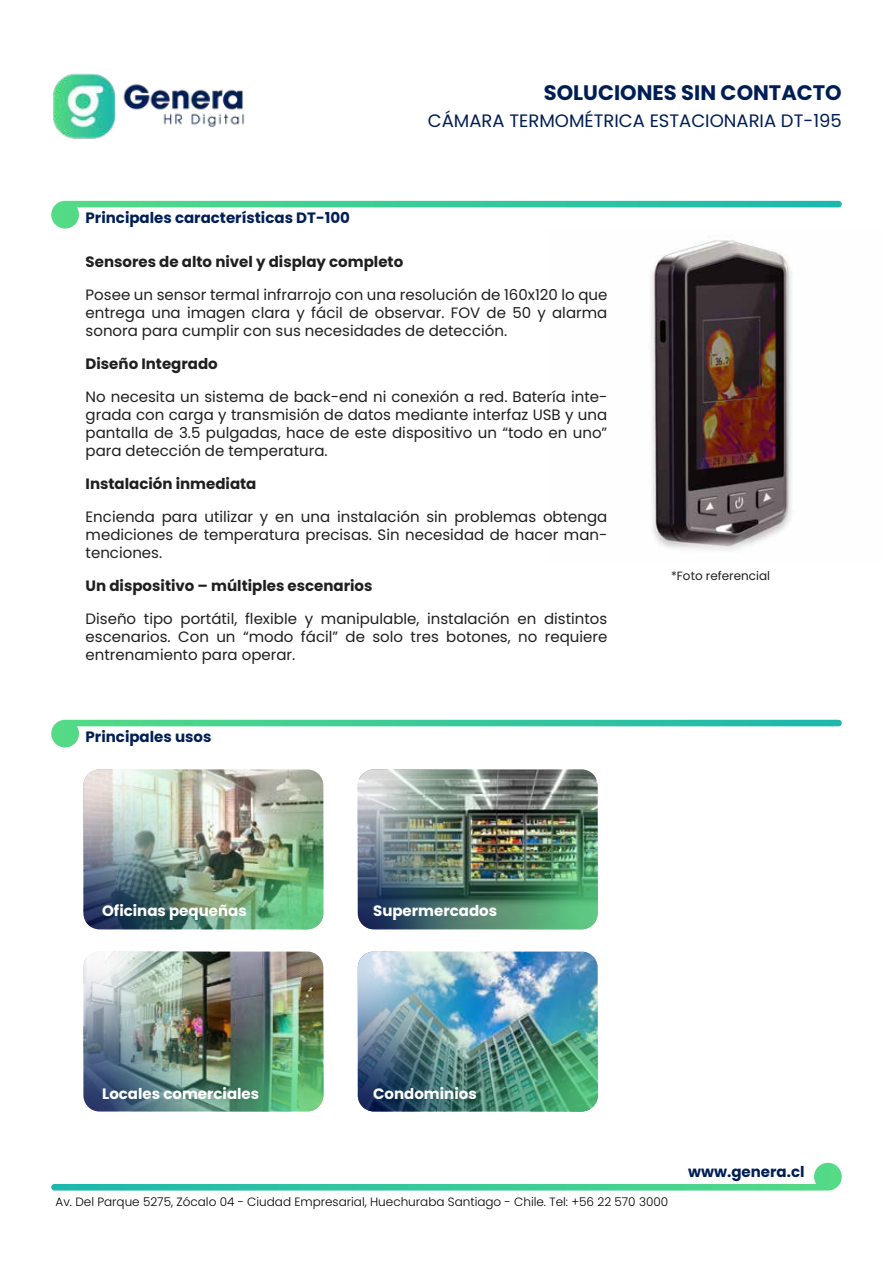
<style>
.page{position:relative;width:893px;height:1263px;background:#fff}
.page>*{position:absolute;margin:0;border:0;box-sizing:border-box;transform-origin:0 0}
.t1{font:700 21px "Poppins";color:#001e55}
.t2{font:18px "Poppins";color:#001e55}
.t3{font:15px/18px "Poppins";color:#1f1f1f;text-align:justify}
.t4{font:700 15px "Poppins";color:#1f1f1f}
.t5{font:700 15px "Poppins";color:#001e55}
.t6{font:700 15px "Poppins";color:#fff}
.t7{font:300 12px "Poppins";color:#000}
.t8{font:12px "Poppins";color:#1f1f1f}
</style>
<div class="page">
<img style="left:651px;top:240px;width:141px;height:311px">
<img style="left:53px;top:73px;width:197px;height:128px">
<svg style="left:51px;top:1163px;width:791px;height:27px"></svg>
<svg style="left:51px;top:201px;width:791px;height:28px"></svg>
<svg style="left:51px;top:720px;width:791px;height:27px"></svg>
<img style="left:83px;top:769px;width:240px;height:160px">
<img style="left:83px;top:951px;width:240px;height:160px">
<img style="left:358px;top:951px;width:240px;height:160px">
<img style="left:358px;top:769px;width:240px;height:160px">
<p class="t5" style="left:86px;top:209px;width:266px">Principales características DT-100</p>
<h1 class="t1" style="left:544px;top:80px;width:299px">SOLUCIONES SIN CONTACTO</h1>
<p class="t2" style="left:428px;top:110px;width:415px">CÁMARA TERMOMÉTRICA ESTACIONARIA DT-195</p>
<p class="t4" style="left:86px;top:253px;width:319px">Sensores de alto nivel y display completo</p>
<p class="t3" style="left:86px;top:286px;width:523px">Posee un sensor termal infrarrojo con una resolución de 160x120 lo que entrega una imagen clara y fácil de observar. FOV de 50 y alarma sonora para cumplir con sus necesidades de detección.</p>
<p class="t4" style="left:86px;top:355px;width:134px">Diseño Integrado</p>
<p class="t3" style="left:86px;top:388px;width:523px">No necesita un sistema de back-end ni conexión a red. Batería inte&shy;grada con carga y transmisión de datos mediante interfaz USB y una pantalla de 3.5 pulgadas, hace de este dispositivo un “todo en uno” para detección de temperatura.</p>
<p class="t4" style="left:86px;top:475px;width:172px">Instalación inmediata</p>
<p class="t3" style="left:86px;top:508px;width:523px">Encienda para utilizar y en una instalación sin problemas obtenga mediciones de temperatura precisas. Sin necesidad de hacer man&shy;tenciones.</p>
<p class="t4" style="left:86px;top:577px;width:288px">Un dispositivo – múltiples escenarios</p>
<p class="t3" style="left:86px;top:610px;width:523px">Diseño tipo portátil, flexible y manipulable, instalación en distintos escenarios. Con un “modo fácil” de solo tres botones, no requiere entrenamiento para operar.</p>
<p class="t5" style="left:86px;top:728px;width:127px">Principales usos</p>
<p class="t6" style="left:102px;top:902px;width:146px">Oficinas pequeñas</p>
<p class="t6" style="left:373px;top:902px;width:126px">Supermercados</p>
<p class="t8" style="left:671px;top:569px;width:101px">*Foto referencial</p>
<p class="t6" style="left:102px;top:1085px;width:159px">Locales comerciales</p>
<p class="t6" style="left:373px;top:1085px;width:105px">Condominios</p>
<p class="t5" style="left:688px;top:1163px;width:118px">www.genera.cl</p>
<p class="t7" style="left:56px;top:1194px;width:614px">Av. Del Parque 5275, Zócalo 04 - Ciudad Empresarial, Huechuraba Santiago - Chile. Tel: +56 22 570 3000</p>
</div>
